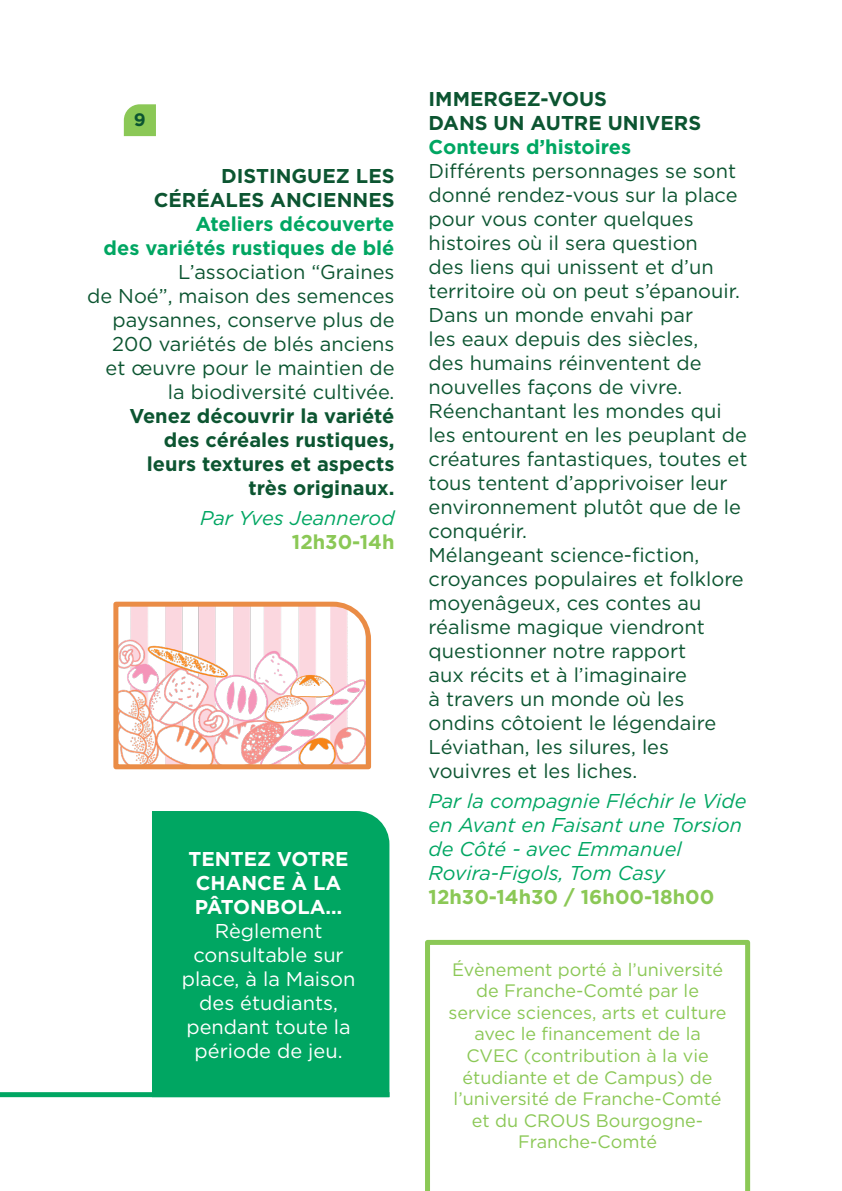
<style>
.page{position:relative;width:842px;height:1191px;background:#fff}
.page>*{position:absolute;margin:0;border:0;box-sizing:border-box;transform-origin:0 0}
.t1{font:20px/24px "Gotham";color:#0c5531}
.t2{font:700 20px/24px "Gotham";color:#0c5531;text-align:right}
.t3{font:italic 20px/24px "Gotham";color:#00a662}
.t4{font:20px/24px "Gotham";color:#fff;text-align:center}
.t5{font:700 20px/24px "Gotham";color:#00a662;text-align:right}
.t6{font:700 20px "Gotham";color:#8bc856}
.t7{font:700 20px/24px "Gotham";color:#fff;text-align:center}
.t8{font:18px/21.6px "Gotham";color:#8bc856;text-align:center}
.t9{font:700 18px "Gotham";color:#0c5531}
</style>
<div class="page">
<svg style="left:124px;top:104px;width:32px;height:32px"></svg>
<div style="left:152px;top:811px;width:237px;height:281px;background:#00a662"></div>
<div style="left:0;top:1092px;width:389px;height:5px;background:#00a662"></div>
<svg style="left:425px;top:940px;width:325px;height:251px"></svg>
<svg style="left:113px;top:601px;width:259px;height:169px"></svg>
<p class="t9" style="left:134px;top:108px;width:13px">9</p>
<p class="t2" style="left:154px;top:164px;width:242px">DISTINGUEZ LES<br>CÉRÉALES ANCIENNES</p>
<p class="t5" style="left:104px;top:212px;width:292px">Ateliers découverte<br>des variétés rustiques de blé</p>
<p class="t1" style="left:87px;top:260px;width:309px;text-align:right">L’association “Graines<br>de Noé”, maison des semences paysannes, conserve plus de<br>200 variétés de blés anciens<br>et œuvre pour le maintien de la biodiversité cultivée.</p>
<p class="t2" style="left:129px;top:404px;width:267px">Venez découvrir la variété des céréales rustiques, leurs textures et aspects très originaux.</p>
<p class="t3" style="left:200px;top:505px;width:196px">Par Yves Jeannerod</p>
<p class="t6" style="left:292px;top:529px;width:104px">12h30-14h</p>
<p class="t7" style="left:189px;top:846px;width:161px">TENTEZ VOTRE<br>CHANCE À LA<br>PÂTONBOLA…</p>
<p class="t4" style="left:182px;top:918px;width:175px">Règlement consultable sur place, à la Maison des étudiants, pendant toute la période de jeu.</p>
<p class="t2" style="left:429px;top:87px;width:274px;text-align:left">IMMERGEZ-VOUS<br>DANS UN AUTRE UNIVERS</p>
<p class="t5" style="left:429px;top:135px;width:204px">Conteurs d’histoires</p>
<p class="t1" style="left:429px;top:159px;width:313px">Différents personnages se sont donné rendez-vous sur la place pour vous conter quelques histoires où il sera question<br>des liens qui unissent et d’un territoire où on peut s’épanouir.</p>
<p class="t1" style="left:429px;top:303px;width:320px">Dans un monde envahi par<br>les eaux depuis des siècles,<br>des humains réinventent de nouvelles façons de vivre.<br>Réenchantant les mondes qui les entourent en les peuplant de créatures fantastiques, toutes et tous tentent d’apprivoiser leur environnement plutôt que de le conquérir.</p>
<p class="t1" style="left:429px;top:543px;width:317px">Mélangeant science-fiction, croyances populaires et folklore moyenâgeux, ces contes au réalisme magique viendront questionner notre rapport<br>aux récits et à l’imaginaire<br>à travers un monde où les ondins côtoient le légendaire<br>Léviathan, les silures, les vouivres et les liches.</p>
<p class="t3" style="left:429px;top:788px;width:319px">Par la compagnie Fléchir le Vide en Avant en Faisant une Torsion de Côté - avec Emmanuel<br>Rovira-Figols, Tom Casy</p>
<p class="t6" style="left:429px;top:883px;width:287px">12h30-14h30 / 16h00-18h00</p>
<p class="t8" style="left:448px;top:958px;width:280px">Évènement porté à l’université de Franche-Comté par le service sciences, arts et culture avec le financement de la<br>CVEC (contribution à la vie étudiante et de Campus) de l’université de Franche-Comté et du CROUS Bourgogne-<br>Franche-Comté</p>
</div>
